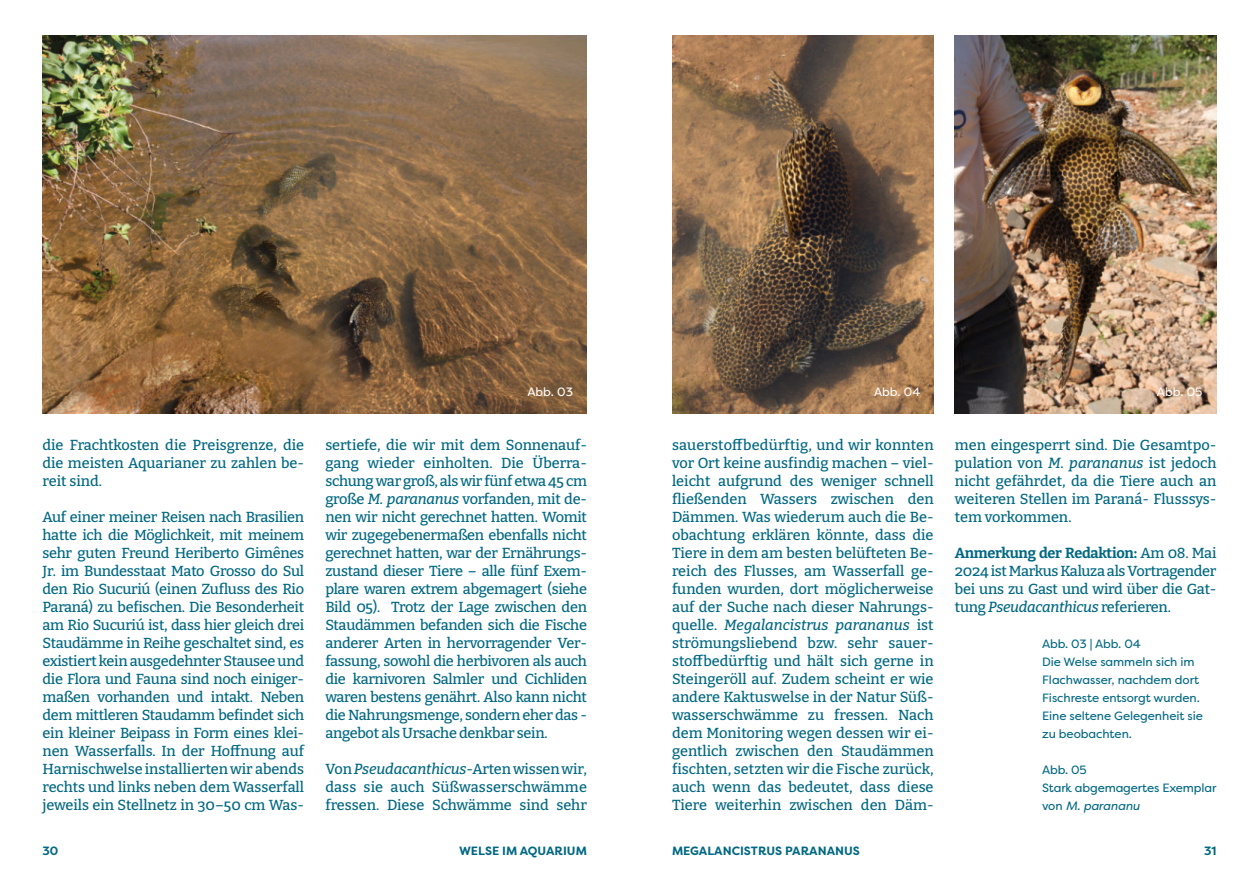
<style>
.page{position:relative;width:1259px;height:893px;background:#fff}
.page>*{position:absolute;margin:0;border:0;box-sizing:border-box;transform-origin:0 0}
.t1{font:italic 500 14.7px "Bitter";color:#006883}
.t2{font:500 14.55px/18px "Bitter";letter-spacing:-.005em;color:#006883;text-align:justify}
.t3{font:12px/18px "Filson Pro";letter-spacing:-.005em;color:#006883}
.t4{font:700 12px "Filson Pro";color:#006883}
.t5{font:12px "Filson Pro";color:#fff}
.s1{font-style:italic;font-size:14.7px}
.s2{font-style:normal;font-size:14.55px}
.s3{font-weight:700}
.s4{font-style:italic}
</style>
<div class="page">
<img style="left:672px;top:36px;width:261px;height:378px">
<img style="left:43px;top:36px;width:544px;height:378px">
<img style="left:955px;top:36px;width:261px;height:378px">
<p class="t2" style="left:43px;top:436px;width:263px">die Frachtkosten die Preisgrenze, die die meisten Aquarianer zu zahlen be&shy;reit sind.</p>
<p class="t2" style="left:43px;top:508px;width:263px">Auf einer meiner Reisen nach Brasilien hatte ich die Möglichkeit, mit meinem sehr guten Freund Heriberto Gimênes Jr. im Bundesstaat Mato Grosso do Sul den Rio Sucuriú (einen Zufluss des Rio Paraná) zu befischen. Die Besonderheit am Rio Sucuriú ist, dass hier gleich drei Staudämme in Reihe geschaltet sind, es existiert kein ausgedehnter Stausee und die Flora und Fauna sind noch einiger&shy;maßen vorhanden und intakt. Neben dem mittleren Staudamm befindet sich ein kleiner Beipass in Form eines klei&shy;nen Wasserfalls. In der Hoffnung auf Harnischwelse installierten wir abends rechts und links neben dem Wasserfall jeweils ein Stellnetz in 30–50 cm Was-</p>
<p class="t5" style="left:527px;top:384px;width:47px">Abb. 03</p>
<p class="t5" style="left:874px;top:384px;width:48px">Abb. 04</p>
<p class="t5" style="left:1157px;top:384px;width:47px">Abb. 05</p>
<p class="t2" style="left:325px;top:436px;width:263px">sertiefe, die wir mit dem Sonnenauf&shy;gang wieder einholten. Die Überra&shy;schung war groß, als wir fünf etwa 45 cm große <span class="s1">M. parananus</span> vorfanden, mit de&shy;nen wir nicht gerechnet hatten. Womit wir zugegebenermaßen ebenfalls nicht gerechnet hatten, war der Ernährungs&shy;zustand dieser Tiere – alle fünf Exem&shy;plare waren extrem abgemagert (siehe Bild 05). Trotz der Lage zwischen den Staudämmen befanden sich die Fische anderer Arten in hervorragender Ver&shy;fassung, sowohl die herbivoren als auch die karnivoren Salmler und Cichliden waren bestens genährt. Also kann nicht die Nahrungsmenge, sondern eher das - angebot als Ursache denkbar sein.</p>
<p class="t2" style="left:325px;top:760px;width:263px">Von <span class="s1">Pseudacanthicus</span>-Arten wissen wir, dass sie auch Süßwasserschwämme fressen. Diese Schwämme sind sehr</p>
<p class="t2" style="left:672px;top:436px;width:263px">sauerstoffbedürftig, und wir konnten vor Ort keine ausfindig machen – viel&shy;leicht aufgrund des weniger schnell fließenden Wassers zwischen den Dämmen. Was wiederum auch die Be&shy;obachtung erklären könnte, dass die Tiere in dem am besten belüfteten Be&shy;reich des Flusses, am Wasserfall ge&shy;funden wurden, dort möglicherweise auf der Suche nach dieser Nahrungs-</p>
<p class="t1" style="left:672px;top:616px;width:263px"><span class="s2">quelle.</span> Megalancistrus parananus <span class="s2">ist</span></p>
<p class="t2" style="left:672px;top:634px;width:263px">strömungsliebend bzw. sehr sauer&shy;stoffbedürftig und hält sich gerne in Steingeröll auf. Zudem scheint er wie andere Kaktuswelse in der Natur Süß&shy;wasserschwämme zu fressen. Nach dem Monitoring wegen dessen wir ei&shy;gentlich zwischen den Staudämmen fischten, setzten wir die Fische zurück, auch wenn das bedeutet, dass diese Tiere weiterhin zwischen den Däm-</p>
<p class="t2" style="left:955px;top:436px;width:263px">men eingesperrt sind. Die Gesamtpo&shy;pulation von <span class="s1">M. parananus</span> ist jedoch nicht gefährdet, da die Tiere auch an weiteren Stellen im Paraná- Flusssys&shy;tem vorkommen.</p>
<p class="t2" style="left:955px;top:544px;width:263px"><span class="s3">Anmerkung der Redaktion:</span> Am 08. Mai 2024 ist Markus Kaluza als Vortragender bei uns zu Gast und wird über die Gat&shy;tung <span class="s1">Pseudacanthicus</span> referieren.</p>
<p class="t3" style="left:1042px;top:635px;width:162px">Abb. 03 | Abb. 04<br>Die Welse sammeln sich im<br>Flachwasser, nachdem dort<br>Fischreste entsorgt wurden.<br>Eine seltene Gelegenheit sie zu beobachten.</p>
<p class="t3" style="left:1042px;top:761px;width:176px">Abb. 05<br>Stark abgemagertes Exemplar von <span class="s4">M. parananu</span></p>
<p class="t4" style="left:43px;top:844px;width:17px">30</p>
<p class="t4" style="left:459px;top:844px;width:129px">WELSE IM AQUARIUM</p>
<p class="t4" style="left:672px;top:844px;width:189px">MEGALANCISTRUS PARANANUS</p>
<p class="t4" style="left:1204px;top:844px;width:14px">31</p>
</div>
